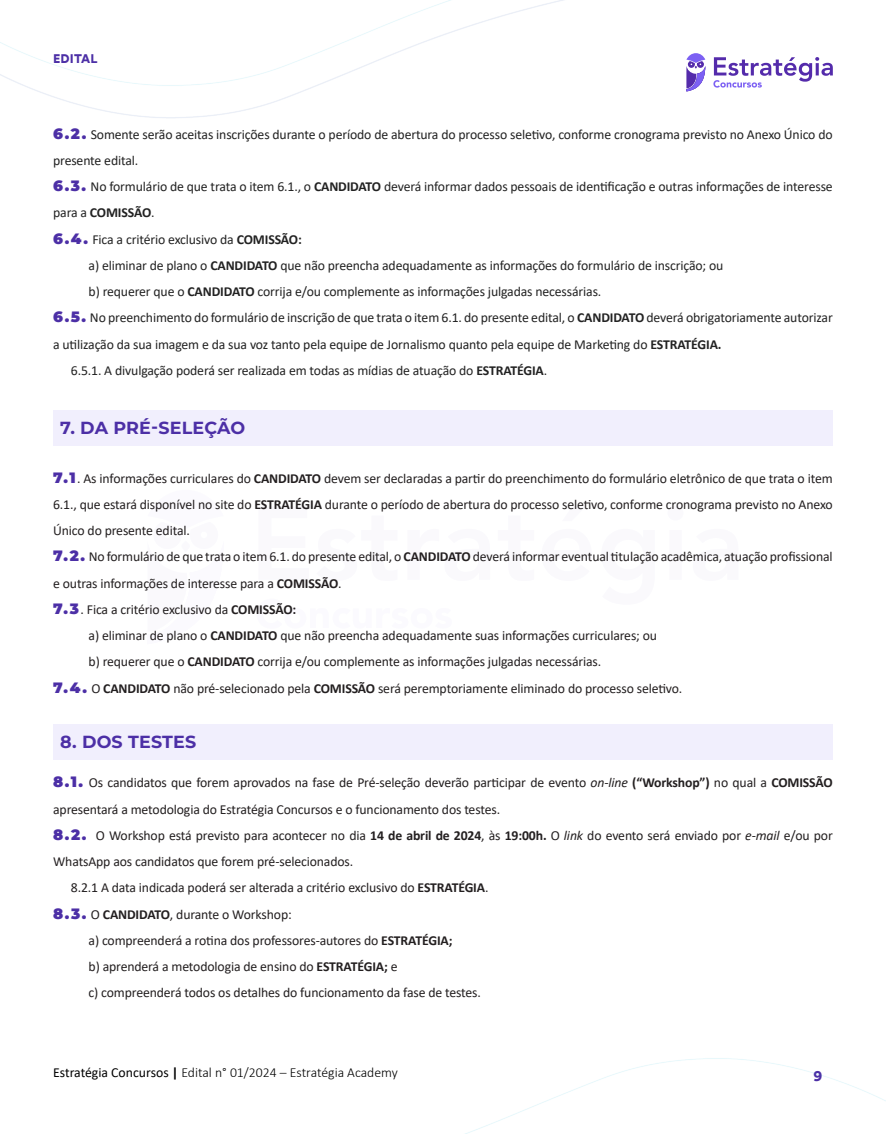
<style>
.page{position:relative;width:886px;height:1134px;background:#fff}
.page>*{position:absolute;margin:0;border:0;box-sizing:border-box;transform-origin:0 0}
.t1{font:700 17.5px "Montserrat";letter-spacing:.01em;color:#4c2fa6}
.t2{font:900 15px "Circular XXTT";color:#4c2fa6}
.t3{font:13.75px "Calibri";letter-spacing:-.01em;color:#231f20}
.t4{font:13.75px "Calibri";letter-spacing:-.01em;color:#222}
.t5{font:300 13.75px "Calibri";color:#000}
.t6{font:700 13.75px "Calibri";letter-spacing:-.01em;color:#222}
.t7{font:900 12.5px "Circular XXTT";letter-spacing:.01em;color:#4c2fa6}
.s1{font-family:"Montserrat";font-weight:900;font-size:15px;color:#4c2fa6}
.s2{font-weight:700}
.s3{font-weight:400}
.s4{font-style:italic}
</style>
<div class="page">
<img style="left:0;top:0;width:706px;height:118px">
<img style="left:465px;top:1058px;width:421px;height:76px">
<div style="left:53px;top:410px;width:780px;height:36px;background:#f1effd"></div>
<div style="left:53px;top:724px;width:780px;height:36px;background:#f1effd"></div>
<svg style="left:686px;top:53px;width:19px;height:38px"></svg>
<svg style="left:713px;top:57px;width:120px;height:31px"></svg>
<p class="t7" style="left:53px;top:49px;width:46px">EDITAL</p>
<p class="t4" style="left:53px;top:124px;width:781px"><span class="s1">6.2.</span> Somente serão aceitas inscrições durante o período de abertura do processo seletivo, conforme cronograma previsto no Anexo Único do</p>
<p class="t4" style="left:53px;top:151px;width:87px">presente edital.</p>
<p class="t4" style="left:53px;top:177px;width:781px"><span class="s1">6.3.</span> No formulário de que trata o item 6.1., o <span class="s2">CANDIDATO</span> deverá informar dados pessoais de identificação e outras informações de interesse</p>
<p class="t6" style="left:53px;top:203px;width:103px"><span class="s3">para a</span> COMISSÃO<span class="s3">.</span></p>
<p class="t4" style="left:53px;top:229px;width:250px"><span class="s1">6.4.</span> Fica a critério exclusivo da <span class="s2">COMISSÃO:</span></p>
<p class="t4" style="left:89px;top:256px;width:636px">a) eliminar de plano o <span class="s2">CANDIDATO</span> que não preencha adequadamente as informações do formulário de inscrição; ou</p>
<p class="t4" style="left:89px;top:282px;width:514px">b) requerer que o <span class="s2">CANDIDATO</span> corrija e/ou complemente as informações julgadas necessárias.</p>
<p class="t4" style="left:53px;top:308px;width:781px"><span class="s1">6.5.</span> No preenchimento do formulário de inscrição de que trata o item 6.1. do presente edital, o <span class="s2">CANDIDATO</span> deverá obrigatoriamente autorizar</p>
<p class="t4" style="left:53px;top:334px;width:670px">a utilização da sua imagem e da sua voz tanto pela equipe de Jornalismo quanto pela equipe de Marketing do <span class="s2">ESTRATÉGIA.</span></p>
<p class="t4" style="left:71px;top:361px;width:478px">6.5.1. A divulgação poderá ser realizada em todas as mídias de atuação do <span class="s2">ESTRATÉGIA</span>.</p>
<p class="t1" style="left:60px;top:415px;width:187px">7. DA PRÉ-SELEÇÃO</p>
<p class="t3" style="left:53px;top:468px;width:781px"><span class="s1">7.1</span>. As informações curriculares do <span class="s2">CANDIDATO</span> devem ser declaradas a partir do preenchimento do formulário eletrônico de que trata o item</p>
<p class="t3" style="left:53px;top:495px;width:781px">6.1., que estará disponível no site do <span class="s2">ESTRATÉGIA</span> durante o período de abertura do processo seletivo, conforme cronograma previsto no Anexo</p>
<p class="t3" style="left:53px;top:521px;width:138px">Único do presente edital.</p>
<p class="t3" style="left:53px;top:547px;width:781px"><span class="s1">7.2.</span> No formulário de que trata o item 6.1. do presente edital, o <span class="s2">CANDIDATO</span> deverá informar eventual titulação acadêmica, atuação profissional</p>
<p class="t3" style="left:53px;top:573px;width:290px">e outras informações de interesse para a <span class="s2">COMISSÃO</span>.</p>
<p class="t3" style="left:53px;top:600px;width:245px"><span class="s1">7.3</span>. Fica a critério exclusivo da <span class="s2">COMISSÃO:</span></p>
<p class="t3" style="left:89px;top:626px;width:570px">a) eliminar de plano o <span class="s2">CANDIDATO</span> que não preencha adequadamente suas informações curriculares; ou</p>
<p class="t3" style="left:89px;top:652px;width:514px">b) requerer que o <span class="s2">CANDIDATO</span> corrija e/ou complemente as informações julgadas necessárias.</p>
<p class="t3" style="left:53px;top:678px;width:631px"><span class="s1">7.4.</span> O <span class="s2">CANDIDATO</span> não pré-selecionado pela <span class="s2">COMISSÃO</span> será peremptoriamente eliminado do processo seletivo.</p>
<p class="t1" style="left:60px;top:729px;width:137px">8. DOS TESTES</p>
<p class="t3" style="left:53px;top:773px;width:781px"><span class="s1">8.1.</span> Os candidatos que forem aprovados na fase de Pré-seleção deverão participar de evento <span class="s4">on-line</span> <span class="s2">(“Workshop”)</span> no qual a <span class="s2">COMISSÃO</span></p>
<p class="t3" style="left:53px;top:799px;width:448px">apresentará a metodologia do Estratégia Concursos e o funcionamento dos testes.</p>
<p class="t3" style="left:53px;top:826px;width:781px"><span class="s1">8.2.</span> O Workshop está previsto para acontecer no dia <span class="s2">14 de abril de 2024</span>, às <span class="s2">19:00h.</span> O <span class="s4">link</span> do evento será enviado por <span class="s4">e-mail</span> e/ou por</p>
<p class="t3" style="left:53px;top:852px;width:302px">WhatsApp aos candidatos que forem pré-selecionados.</p>
<p class="t3" style="left:71px;top:878px;width:419px">8.2.1 A data indicada poderá ser alterada a critério exclusivo do <span class="s2">ESTRATÉGIA</span>.</p>
<p class="t3" style="left:53px;top:904px;width:240px"><span class="s1">8.3.</span> O <span class="s2">CANDIDATO</span>, durante o Workshop:</p>
<p class="t3" style="left:89px;top:931px;width:365px">a) compreenderá a rotina dos professores-autores do <span class="s2">ESTRATÉGIA;</span></p>
<p class="t3" style="left:89px;top:957px;width:310px">b) aprenderá a metodologia de ensino do <span class="s2">ESTRATÉGIA;</span> e</p>
<p class="t3" style="left:89px;top:983px;width:394px">c) compreenderá todos os detalhes do funcionamento da fase de testes.</p>
<p class="t5" style="left:53px;top:1064px;width:346px"><span class="s3">Estratégia Concursos</span> <span class="s2">|</span> Edital n° 01/2024 – Estratégia Academy</p>
<p class="t2" style="left:813px;top:1065px;width:10px">9</p>
</div>
